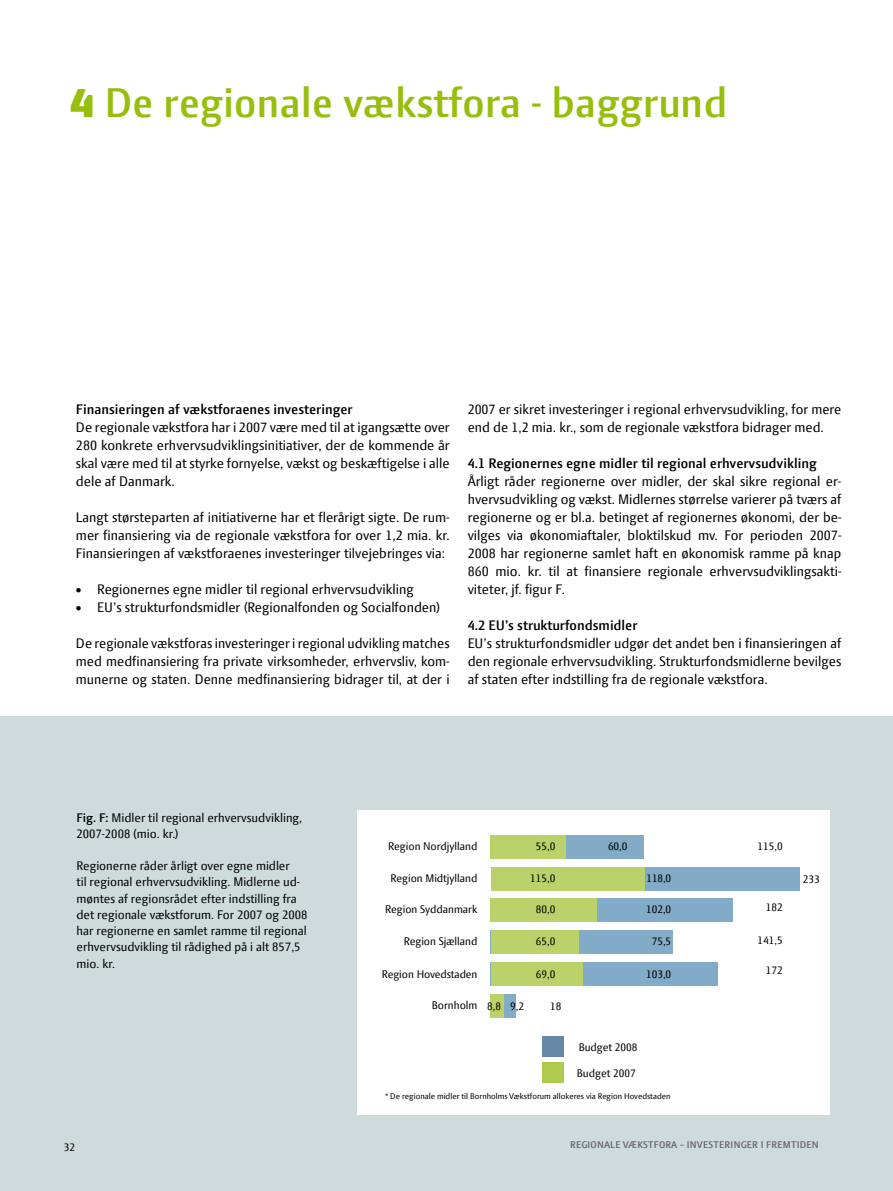
<style>
.page{position:relative;width:893px;height:1191px;background:#fff}
.page>*{position:absolute;margin:0;border:0;box-sizing:border-box;transform-origin:0 0}
.t1{font:600 45px "Press Sans";color:#97be0d}
.t2{font:15px/18px "Press Sans";color:#000;text-align:justify}
.t3{font:600 15px "Press Sans";color:#000}
.t4{font:13.5px/16.2px "Press Sans";color:#000}
.t5{font:12px/26.4px "Press Sans";color:#000}
.t6{font:600 10.5px "Press Sans";color:#646567}
.t7{font:9px "Press Sans";color:#000}
.s1{font-weight:800}
.s2{font-weight:600}
</style>
<div class="page">
<div style="left:0;top:716px;width:893px;height:475px;background:#cfdada"></div>
<div style="left:357px;top:810px;width:472px;height:304px;background:#fff"></div>
<div style="left:542px;top:1036px;width:21px;height:20px;background:#6688a5"></div>
<div style="left:542px;top:1062px;width:21px;height:21px;background:#afcb4f"></div>
<div style="left:491px;top:835px;width:153px;height:23px;background:#82abc7"></div>
<div style="left:491px;top:835px;width:75px;height:23px;background:#bbd26b"></div>
<div style="left:491px;top:867px;width:308px;height:23px;background:#82abc7"></div>
<div style="left:491px;top:867px;width:153px;height:23px;background:#bbd26b"></div>
<div style="left:491px;top:898px;width:242px;height:24px;background:#82abc7"></div>
<div style="left:491px;top:898px;width:106px;height:24px;background:#bbd26b"></div>
<div style="left:491px;top:930px;width:182px;height:23px;background:#82abc7"></div>
<div style="left:491px;top:930px;width:88px;height:23px;background:#bbd26b"></div>
<div style="left:491px;top:962px;width:227px;height:23px;background:#82abc7"></div>
<div style="left:491px;top:962px;width:92px;height:23px;background:#bbd26b"></div>
<div style="left:491px;top:994px;width:25px;height:23px;background:#82abc7"></div>
<div style="left:491px;top:994px;width:13px;height:23px;background:#bbd26b"></div>
<h1 class="t1" style="left:70px;top:81px;width:659px"><span class="s1">4</span> De regionale vækstfora - baggrund</h1>
<p class="t3" style="left:76px;top:402px;width:278px">Finansieringen af vækstforaenes investeringer</p>
<p class="t2" style="left:76px;top:420px;width:375px">De regionale vækstfora har i 2007 være med til at igangsætte over 280 konkrete erhvervsudviklingsinitiativer, der de kommende år skal være med til at styrke fornyelse, vækst og beskæftigelse i alle dele af Danmark.</p>
<p class="t2" style="left:76px;top:510px;width:375px">Langt størsteparten af initiativerne har et flerårigt sigte. De rum&shy;mer finansiering via de regionale vækstfora for over 1,2 mia. kr.<br>Finansieringen af vækstforaenes investeringer tilvejebringes via:</p>
<p class="t2" style="left:76px;top:582px;width:339px">• Regionernes egne midler til regional erhvervsudvikling</p>
<p class="t2" style="left:76px;top:600px;width:366px">• EU’s strukturfondsmidler (Regionalfonden og Socialfonden)</p>
<p class="t2" style="left:76px;top:636px;width:375px">De regionale vækstforas investeringer i regional udvikling matches med medfinansiering fra private virksomheder, erhvervsliv, kom&shy;munerne og staten. Denne medfinansiering bidrager til, at der i</p>
<p class="t2" style="left:468px;top:402px;width:375px">2007 er sikret investeringer i regional erhvervsudvikling, for mere end de 1,2 mia. kr., som de regionale vækstfora bidrager med.</p>
<p class="t3" style="left:468px;top:456px;width:351px">4.1 Regionernes egne midler til regional erhvervsudvikling</p>
<p class="t2" style="left:468px;top:474px;width:375px">Årligt råder regionerne over midler, der skal sikre regional er&shy;hvervsudvikling og vækst. Midlernes størrelse varierer på tværs af regionerne og er bl.a. betinget af regionernes økonomi, der be&shy;vilges via økonomiaftaler, bloktilskud mv. For perioden 2007- 2008 har regionerne samlet haft en økonomisk ramme på knap 860 mio. kr. til at finansiere regionale erhvervsudviklingsakti&shy;viteter, jf. figur F.</p>
<p class="t3" style="left:468px;top:618px;width:171px">4.2 EU’s strukturfondsmidler</p>
<p class="t2" style="left:468px;top:636px;width:375px">EU’s strukturfondsmidler udgør det andet ben i finansieringen af den regionale erhvervsudvikling. Strukturfondsmidlerne bevilges af staten efter indstilling fra de regionale vækstfora.</p>
<p class="t4" style="left:77px;top:810px;width:227px"><span class="s2">Fig. F:</span> Midler til regional erhvervsudvikling,<br>2007-2008 (mio. kr.)</p>
<p class="t4" style="left:77px;top:859px;width:232px">Regionerne råder årligt over egne midler<br>til regional erhvervsudvikling. Midlerne ud&shy;møntes af regionsrådet efter indstilling fra det regionale vækstforum. For 2007 og 2008 har regionerne en samlet ramme til regional erhvervsudvikling til rådighed på i alt 857,5 mio. kr.</p>
<p class="t5" style="left:388px;top:834px;width:91px">Region Nordjylland</p>
<p class="t5" style="left:390px;top:866px;width:88px">Region Midtjylland</p>
<p class="t5" style="left:385px;top:897px;width:94px">Region Syddanmark</p>
<p class="t5" style="left:404px;top:929px;width:75px">Region Sjælland</p>
<p class="t5" style="left:382px;top:962px;width:97px">Region Hovedstaden</p>
<p class="t5" style="left:432px;top:993px;width:47px">Bornholm</p>
<p class="t5" style="left:536px;top:834px;width:21px">55,0</p>
<p class="t5" style="left:530px;top:866px;width:27px">115,0</p>
<p class="t5" style="left:536px;top:897px;width:21px">80,0</p>
<p class="t5" style="left:536px;top:929px;width:21px">65,0</p>
<p class="t5" style="left:536px;top:962px;width:21px">69,0</p>
<p class="t5" style="left:487px;top:994px;width:38px">8,8 9,2</p>
<p class="t5" style="left:550px;top:994px;width:13px">18</p>
<p class="t5" style="left:608px;top:834px;width:21px">60,0</p>
<p class="t5" style="left:758px;top:834px;width:27px">115,0</p>
<p class="t5" style="left:647px;top:866px;width:26px">118,0</p>
<p class="t5" style="left:646px;top:897px;width:27px">102,0</p>
<p class="t5" style="left:652px;top:929px;width:21px">75,5</p>
<p class="t5" style="left:646px;top:962px;width:27px">103,0</p>
<p class="t5" style="left:577px;top:1035px;width:62px">Budget 2008<br>Budget 2007</p>
<p class="t5" style="left:766px;top:895px;width:18px">182</p>
<p class="t5" style="left:758px;top:928px;width:27px">141,5</p>
<p class="t5" style="left:766px;top:958px;width:18px">172</p>
<p class="t7" style="left:385px;top:1091px;width:287px">* De regionale midler til Bornholms Vækstforum allokeres via Region Hovedstaden</p>
<p class="t5" style="left:803px;top:867px;width:18px">233</p>
<p class="t5" style="left:64px;top:1134px;width:13px">32</p>
<p class="t6" style="left:570px;top:1139px;width:13px">Regiona</p>
<p class="t6" style="left:610px;top:1139px;width:34px">le vækstfora</p>
<p class="t6" style="left:680px;top:1139px;width:14px">– ineerinvesteringer</p>
<p class="t6" style="left:761px;top:1139px;width:13px">i efremtiden</p>
</div>
